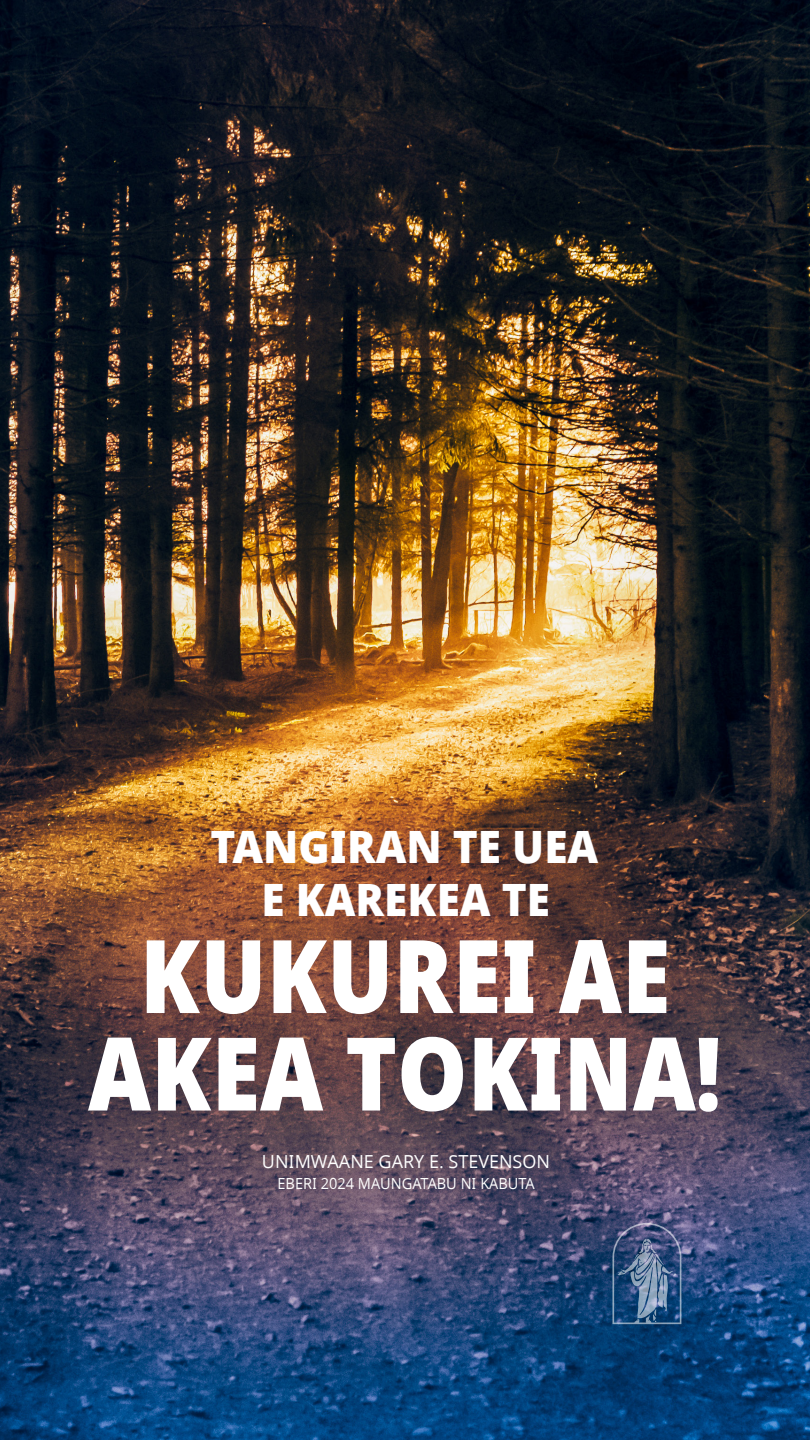
<style>
.page{position:relative;width:810px;height:1440px;background:#fff}
.page>*{position:absolute;margin:0;border:0;box-sizing:border-box;transform-origin:0 0}
.artcl18_p1_figure_image_aside_quote_firs{font:800 101.77px/97.5px "Dots Solid Condlds Lat";color:#fff;text-align:center;scale:.93 1}
.artcl18_p1_figure_image_aside_quote_firs-2{font:800 44.55px/52.4px "Dots Solidlds Lat";color:#fff;text-align:center;scale:.95 1}
.artcl18_p1_figure_image_aside_quote_cita{font:18px "Dots Solidlds Lat";color:#fff}
.small_para_white{font:15.3px "Dots Solidlds Lat";color:#fff;scale:.95 1}
</style>
<div class="page">
<img style="left:0;top:0;width:810px;height:1440px">
<svg style="left:612px;top:1223px;width:69px;height:101px;background:#46638b"></svg>
<p class="artcl18_p1_figure_image_aside_quote_firs-2" style="left:210px;top:822px;width:410px">TANGIRAN TE UEA<br>E KAREKEA TE</p>
<p class="artcl18_p1_figure_image_aside_quote_firs" style="left:88px;top:929px;width:682px">KUKUREI AE<br>AKEA TOKINA!</p>
<p class="artcl18_p1_figure_image_aside_quote_cita" style="left:262px;top:1148px;width:290px">UNIMWAANE GARY E. STEVENSON</p>
<p class="small_para_white" style="left:278px;top:1172px;width:272px">EBERI 2024 MAUNGATABU NI KABUTA</p>
</div>
